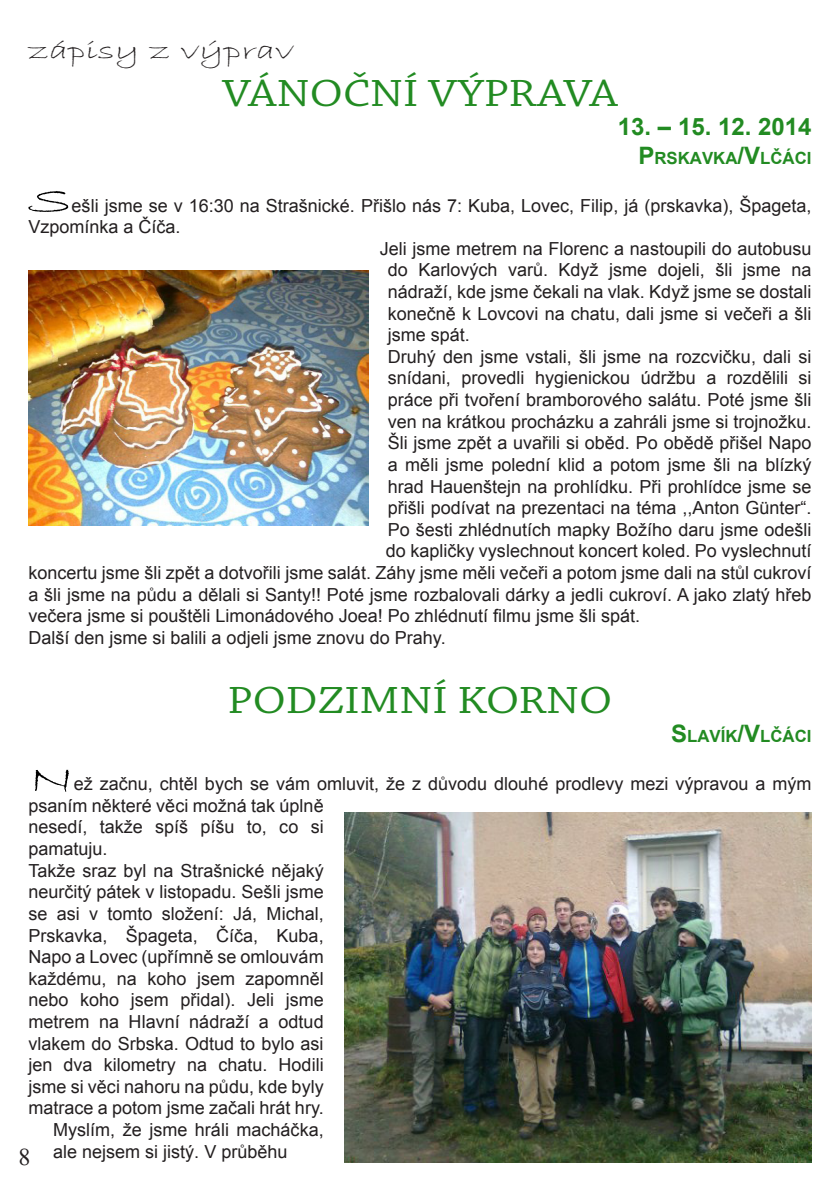
<style>
.page{position:relative;width:840px;height:1191px;background:#fff}
.page>*{position:absolute;margin:0;border:0;box-sizing:border-box;transform-origin:0 0}
.t1{font:40px "Chaparral Pro";color:#228b22;scale:1.15 1}
.t2{font:40px "Bradley Hand ITC";color:#000;scale:1.5 1}
.t3{font:26px "Bradley Hand ITC";color:#231f20;scale:1.5 1}
.t4{font:700 24px "Arial";color:#228b22}
.t5{font:24px "Times New Roman";color:#231f20}
.t6{font:18px "Arial";color:#231f20}
.t7{font:700 16.8px "Arial";color:#228b22}
.s1{font-size:24px}
</style>
<div class="page">
<img style="left:28px;top:270px;width:341px;height:255px">
<img style="left:344px;top:812px;width:467px;height:350px">
<h2 class="t3" style="left:28px;top:34px;width:178px">zápisy z výprav</h2>
<h1 class="t1" style="left:222px;top:71px;width:345px">VÁNOČNÍ VÝPRAVA</h1>
<h3 class="t4" style="left:617px;top:110px;width:195px">13. – 15. 12. 2014</h3>
<p class="t7" style="left:638px;top:146px;width:175px"><span class="s1">P</span> RSKAVKA<span class="s1">/V</span>LČÁCI</p>
<h1 class="t2" style="left:28px;top:175px;width:30px">S</h1>
<p class="t6" style="left:72px;top:193px;width:741px">ešli jsme se v 16:30 na Strašnické. Přišlo nás 7: Kuba, Lovec, Filip, já (prskavka), Špageta,</p>
<p class="t6" style="left:28px;top:215px;width:154px">Vzpomínka a Číča.</p>
<p class="t6" style="left:379px;top:237px;width:433px">Jeli jsme metrem na Florenc a nastoupili do autobusu</p>
<p class="t6" style="left:387px;top:258px;width:425px">do Karlových varů. Když jsme dojeli, šli jsme na</p>
<p class="t6" style="left:387px;top:280px;width:425px">nádraží, kde jsme čekali na vlak. Když jsme se dostali</p>
<p class="t6" style="left:387px;top:301px;width:425px">konečně k Lovcovi na chatu, dali jsme si večeři a šli</p>
<p class="t6" style="left:387px;top:323px;width:84px">jsme spát.</p>
<p class="t6" style="left:387px;top:345px;width:425px">Druhý den jsme vstali, šli jsme na rozcvičku, dali si</p>
<p class="t6" style="left:387px;top:366px;width:425px">snídani, provedli hygienickou údržbu a rozdělili si</p>
<p class="t6" style="left:387px;top:388px;width:425px">práce při tvoření bramborového salátu. Poté jsme šli</p>
<p class="t6" style="left:387px;top:409px;width:425px">ven na krátkou procházku a zahráli jsme si trojnožku.</p>
<p class="t6" style="left:387px;top:431px;width:425px">Šli jsme zpět a uvařili si oběd. Po obědě přišel Napo</p>
<p class="t6" style="left:387px;top:453px;width:425px">a měli jsme polední klid a potom jsme šli na blízký</p>
<p class="t6" style="left:387px;top:474px;width:425px">hrad Hauenštejn na prohlídku. Při prohlídce jsme se</p>
<p class="t6" style="left:387px;top:496px;width:425px">přišli podívat na prezentaci na téma ,,Anton Günter“.</p>
<p class="t6" style="left:387px;top:517px;width:425px">Po šesti zhlédnutích mapky Božího daru jsme odešli</p>
<p class="t6" style="left:385px;top:539px;width:427px">do kapličky vyslechnout koncert koled. Po vyslechnutí</p>
<p class="t6" style="left:28px;top:561px;width:784px">koncertu jsme šli zpět a dotvořili jsme salát. Záhy jsme měli večeři a potom jsme dali na stůl cukroví</p>
<p class="t6" style="left:28px;top:582px;width:784px">a šli jsme na půdu a dělali si Santy!! Poté jsme rozbalovali dárky a jedli cukroví. A jako zlatý hřeb</p>
<p class="t6" style="left:28px;top:604px;width:613px">večera jsme si pouštěli Limonádového Joea! Po zhlédnutí filmu jsme šli spát.</p>
<p class="t6" style="left:28px;top:625px;width:418px">Další den jsme si balili a odjeli jsme znovu do Prahy.</p>
<h1 class="t1" style="left:227px;top:678px;width:336px">PODZIMNÍ KORNO</h1>
<p class="t7" style="left:670px;top:725px;width:142px"><span class="s1">S</span>LAVÍK<span class="s1">/V</span>LČÁCI</p>
<h1 class="t2" style="left:28px;top:753px;width:32px">N</h1>
<p class="t6" style="left:74px;top:772px;width:738px">ež začnu, chtěl bych se vám omluvit, že z důvodu dlouhé prodlevy mezi výpravou a mým</p>
<p class="t6" style="left:28px;top:793px;width:296px">psaním některé věci možná tak úplně</p>
<p class="t6" style="left:28px;top:815px;width:296px">nesedí, takže spíš píšu to, co si</p>
<p class="t6" style="left:28px;top:837px;width:81px">pamatuju.</p>
<p class="t6" style="left:28px;top:858px;width:297px">Takže sraz byl na Strašnické nějaký</p>
<p class="t6" style="left:28px;top:880px;width:297px">neurčitý pátek v listopadu. Sešli jsme</p>
<p class="t6" style="left:28px;top:901px;width:297px">se asi v tomto složení: Já, Michal,</p>
<p class="t6" style="left:28px;top:923px;width:296px">Prskavka, Špageta, Číča, Kuba,</p>
<p class="t6" style="left:28px;top:945px;width:296px">Napo a Lovec (upřímně se omlouvám</p>
<p class="t6" style="left:28px;top:966px;width:297px">každému, na koho jsem zapomněl</p>
<p class="t6" style="left:28px;top:988px;width:297px">nebo koho jsem přidal). Jeli jsme</p>
<p class="t6" style="left:28px;top:1009px;width:296px">metrem na Hlavní nádraží a odtud</p>
<p class="t6" style="left:28px;top:1031px;width:296px">vlakem do Srbska. Odtud to bylo asi</p>
<p class="t6" style="left:28px;top:1053px;width:296px">jen dva kilometry na chatu. Hodili</p>
<p class="t6" style="left:28px;top:1074px;width:296px">jsme si věci nahoru na půdu, kde byly</p>
<p class="t6" style="left:28px;top:1096px;width:296px">matrace a potom jsme začali hrát hry.</p>
<p class="t6" style="left:53px;top:1117px;width:272px">Myslím, že jsme hráli macháčka,</p>
<p class="t6" style="left:53px;top:1139px;width:236px">ale nejsem si jistý. V průběhu</p>
<h3 class="t5" style="left:19px;top:1140px;width:13px">8</h3>
</div>
